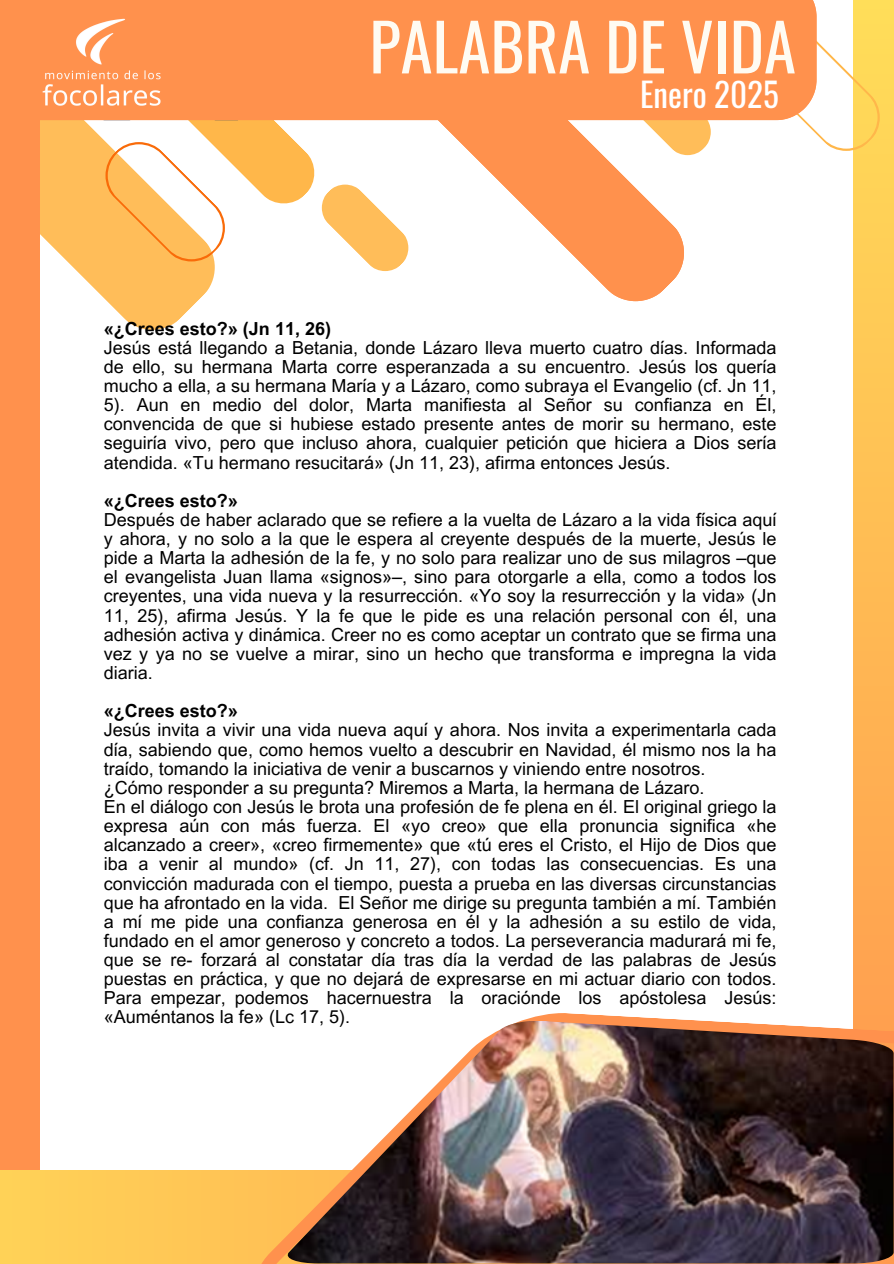
<style>
.page{position:relative;width:894px;height:1264px;background:#fff}
.page>*{position:absolute;margin:0;border:0;box-sizing:border-box;transform-origin:0 0}
.t1{font:64.95px "Oswald";color:#fffbf2}
.t2{font:33px "Oswald";color:#fff}
.t3{font:18px/19.2px "Arial MT Pro";color:#000;text-align:justify}
.t4{font:700 18px "Arial MT Pro";color:#000}
</style>
<div class="page">
<svg style="left:853px;top:0;width:40px;height:996px;background:#ffbd53"></svg>
<svg style="left:40px;top:125px;width:158px;height:205px;fill:#ffbd59"></svg>
<div style="left:0;top:0;width:40px;height:1263px;background:#ff914d"></div>
<div style="left:0;top:1170px;width:893px;height:93px;background:#ffca56"></div>
<svg style="left:760px;top:31px;width:119px;height:120px"></svg>
<svg style="left:69px;top:120px;width:614px;height:181px"></svg>
<svg style="left:624px;top:120px;width:86px;height:35px"></svg>
<div style="left:172px;top:0;width:644px;height:120px;background:#ff914d"></div>
<svg style="left:102px;top:52px;width:306px;height:219px"></svg>
<img style="left:40px;top:0;width:132px;height:125px">
<svg style="left:262px;top:996px;width:631px;height:267px"></svg>
<img style="left:287px;top:1021px;width:606px;height:242px">
<p class="t1" style="left:369px;top:-4px;width:428px">PALABRA DE VIDA</p>
<p class="t2" style="left:640px;top:68px;width:140px">Enero 2025</p>
<h2 class="t4" style="left:104px;top:321px;width:229px">«¿Crees esto?» (Jn 11, 26)</h2>
<p class="t3" style="left:104px;top:340px;width:674px">Jesús está llegando a Betania, donde Lázaro lleva muerto cuatro días. Informada de ello, su hermana Marta corre esperanzada a su encuentro. Jesús los quería mucho a ella, a su hermana María y a Lázaro, como subraya el Evangelio (cf. Jn 11, 5). Aun en medio del dolor, Marta manifiesta al Señor su confianza en Él, convencida de que si hubiese estado presente antes de morir su hermano, este seguiría vivo, pero que incluso ahora, cualquier petición que hiciera a Dios sería atendida. «Tu hermano resucitará» (Jn 11, 23), afirma entonces Jesús.</p>
<p class="t4" style="left:104px;top:494px;width:136px">«¿Crees esto?»</p>
<p class="t3" style="left:104px;top:512px;width:674px">Después de haber aclarado que se refiere a la vuelta de Lázaro a la vida física aquí y ahora, y no solo a la que le espera al creyente después de la muerte, Jesús le pide a Marta la adhesión de la fe, y no solo para realizar uno de sus milagros –que el evangelista Juan llama «signos»–, sino para otorgarle a ella, como a todos los creyentes, una vida nueva y la resurrección. «Yo soy la resurrección y la vida» (Jn 11, 25), afirma Jesús. Y la fe que le pide es una relación personal con él, una adhesión activa y dinámica. Creer no es como aceptar un contrato que se firma una vez y ya no se vuelve a mirar, sino un hecho que transforma e impregna la vida diaria.</p>
<p class="t4" style="left:104px;top:704px;width:136px">«¿Crees esto?»</p>
<p class="t3" style="left:104px;top:722px;width:674px">Jesús invita a vivir una vida nueva aquí y ahora. Nos invita a experimentarla cada día, sabiendo que, como hemos vuelto a descubrir en Navidad, él mismo nos la ha traído, tomando la iniciativa de venir a buscarnos y viniendo entre nosotros.</p>
<p class="t3" style="left:104px;top:780px;width:602px">¿Cómo responder a su pregunta? Miremos a Marta, la hermana de Lázaro.</p>
<p class="t3" style="left:104px;top:799px;width:674px">En el diálogo con Jesús le brota una profesión de fe plena en él. El original griego la expresa aún con más fuerza. El «yo creo» que ella pronuncia significa «he alcanzado a creer», «creo firmemente» que «tú eres el Cristo, el Hijo de Dios que iba a venir al mundo» (cf. Jn 11, 27), con todas las consecuencias. Es una convicción madurada con el tiempo, puesta a prueba en las diversas circunstancias que ha afrontado en la vida. El Señor me dirige su pregunta también a mí. También a mí me pide una confianza generosa en él y la adhesión a su estilo de vida, fundado en el amor generoso y concreto a todos. La perseverancia madurará mi fe, que se re- forzará al constatar día tras día la verdad de las palabras de Jesús puestas en práctica, y que no dejará de expresarse en mi actuar diario con todos.<br>Para empezar, podemos hacernuestra la oraciónde los apóstolesa Jesús: «Auméntanos la fe» (Lc 17, 5).</p>
</div>
